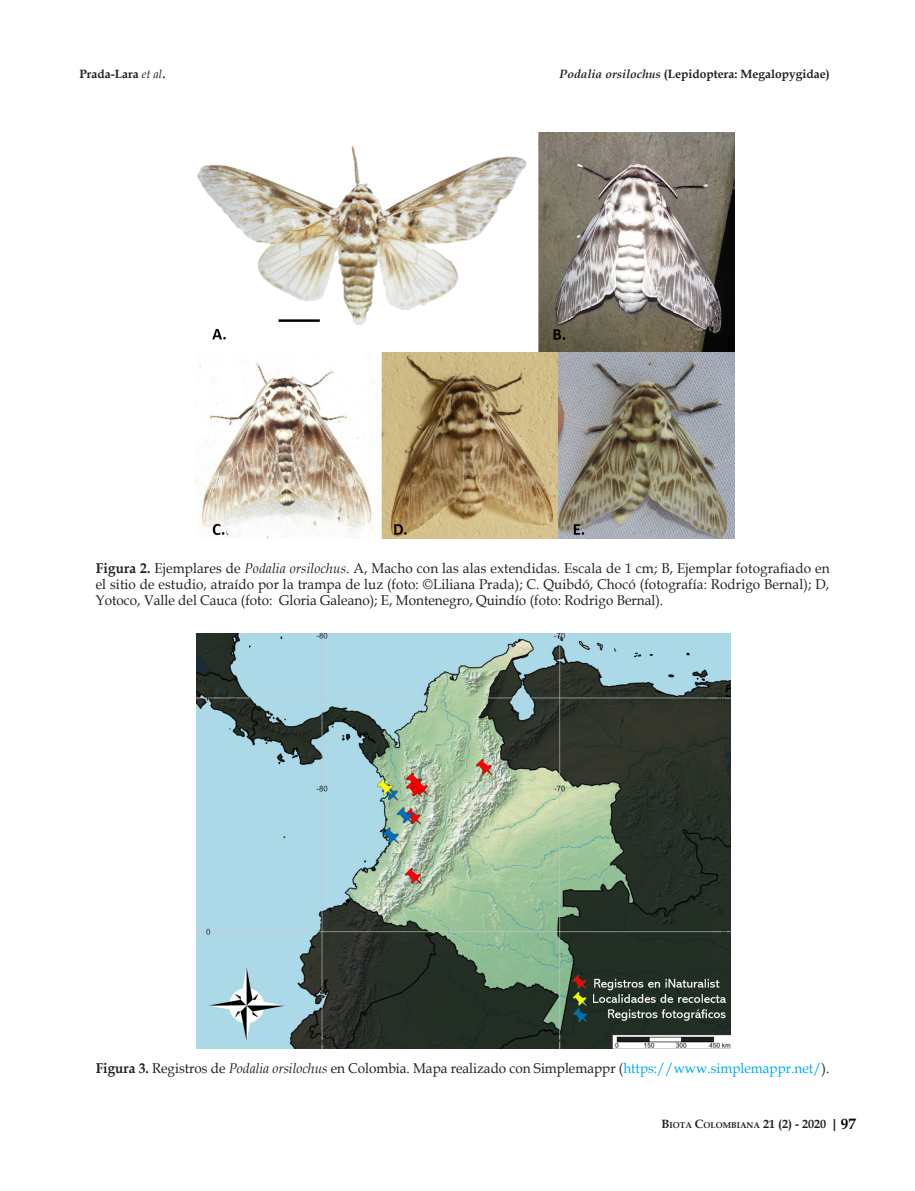
<style>
.page{position:relative;width:915px;height:1191px;background:#fff}
.page>*{position:absolute;margin:0;border:0;box-sizing:border-box;transform-origin:0 0}
.BIOTA_FIGURAS_Y_TABL{font:14.1px/16.2px "Book Antiqua";color:#231f20;text-align:justify;scale:.95 1}
.t1{font:700 12px "Book Antiqua";color:#231f20}
.t2{font:700 8.4px "Book Antiqua";color:#231f20}
.s1{font-weight:400;font-style:italic}
.s2{font-style:italic}
.s3{font-weight:700}
.s4{color:#00aeef}
.s5{font-size:12px}
.s6{font-family:"Helvetica";font-size:12px}
.s7{font-size:15px;color:#000}
</style>
<div class="page">
<img style="left:197px;top:133px;width:537px;height:405px">
<img style="left:197px;top:634px;width:533px;height:414px">
<p class="t1" style="left:80px;top:66px;width:87px">Prada-Lara <span class="s1">et al</span>.</p>
<p class="t1" style="left:559px;top:66px;width:272px"><span class="s2">Podalia orsilochus</span> (Lepidoptera: Megalopygidae)</p>
<p class="BIOTA_FIGURAS_Y_TABL" style="left:96px;top:559px;width:773px"><span class="s3">Figura 2.</span> Ejemplares de <span class="s2">Podalia orsilochus</span>. A, Macho con las alas extendidas. Escala de 1 cm; B, Ejemplar fotografiado en el sitio de estudio, atraído por la trampa de luz (foto: ©Liliana Prada); C. Quibdó, Chocó (fotografía: Rodrigo Bernal); D, Yotoco, Valle del Cauca (foto: Gloria Galeano); E, Montenegro, Quindío (foto: Rodrigo Bernal).</p>
<p class="BIOTA_FIGURAS_Y_TABL" style="left:96px;top:1060px;width:773px"><span class="s3">Figura 3.</span> Registros de <span class="s2">Podalia orsilochus</span> en Colombia. Mapa realizado con Simplemappr (<span class="s4">https://www.simplemappr.net/</span>).</p>
<p class="t2" style="left:661px;top:1119px;width:196px"><span class="s5">B</span>IOTA <span class="s5">C</span>OLOMBIANA <span class="s5">21 (2) - 2020</span> <span class="s6">|</span> <span class="s7">97</span></p>
</div>
